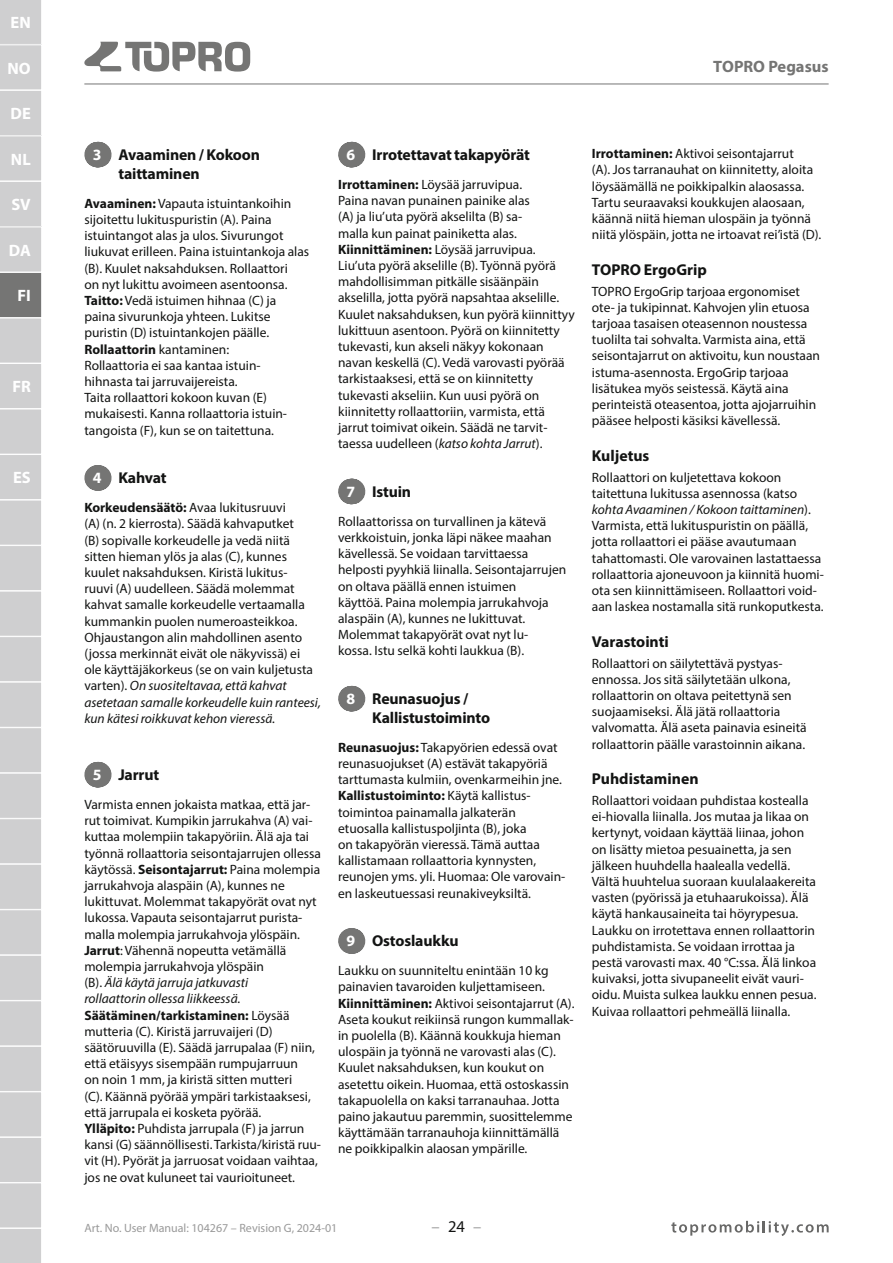
<style>
.page{position:relative;width:893px;height:1263px;background:#fff}
.page>*{position:absolute;margin:0;border:0;box-sizing:border-box;transform-origin:0 0}
.t1{font:700 16.5px "Myriad Pro";color:#fff}
.t2{font:700 16.5px "Myriad Pro";color:#757574}
.t3{font:16.5px "Myriad Pro";color:#999}
.t4{font:700 15.75px/18.9px "Myriad Pro";letter-spacing:-.01em;color:#131413}
.t5{font:13.5px/16.2px "Myriad Pro";color:#131413}
.t6{font:12px "Myriad Pro";color:#999}
.s1{color:#fff}
.s2{font-weight:700}
.s3{font-style:italic}
.s4{color:#131413}
</style>
<div class="page">
<svg style="left:671px;top:1221px;width:157px;height:15px"></svg>
<svg style="left:97px;top:142px;width:2px;height:25px"></svg>
<svg style="left:97px;top:465px;width:2px;height:26px"></svg>
<svg style="left:97px;top:762px;width:2px;height:25px"></svg>
<svg style="left:351px;top:142px;width:2px;height:25px"></svg>
<svg style="left:351px;top:479px;width:2px;height:25px"></svg>
<svg style="left:351px;top:686px;width:2px;height:25px"></svg>
<svg style="left:351px;top:928px;width:2px;height:26px"></svg>
<hr style="left:84px;top:84px;width:744px;height:1px;background:#757574">
<svg style="left:84px;top:42px;width:166px;height:30px"></svg>
<svg style="left:0;top:0;width:42px;height:1263px;background:#cececf"></svg>
<p class="t1" style="left:10px;top:12px;width:22px">EN</p>
<p class="t1" style="left:8px;top:57px;width:25px">NO</p>
<p class="t1" style="left:10px;top:103px;width:22px">DE</p>
<p class="t1" style="left:11px;top:148px;width:21px">NL</p>
<p class="t1" style="left:11px;top:194px;width:21px">SV</p>
<p class="t1" style="left:9px;top:239px;width:23px">DA</p>
<p class="t1" style="left:18px;top:285px;width:15px">FI</p>
<p class="t1" style="left:13px;top:376px;width:20px">FR</p>
<p class="t1" style="left:13px;top:467px;width:19px">ES</p>
<p class="t2" style="left:713px;top:55px;width:117px">TOPRO Pegasus</p>
<p class="t4" style="left:118px;top:145px;width:143px;text-indent:-26px"><span class="s1">3</span> Avaaminen / Kokoon taittaminen</p>
<p class="t5" style="left:84px;top:195px;width:226px"><span class="s2">Avaaminen:</span> Vapauta istuintankoihin sijoitettu lukituspuristin (A). Paina istuintangot alas ja ulos. Sivurungot liukuvat erilleen. Paina istuintankoja alas (B). Kuulet naksahduksen. Rollaattori<br>on nyt lukittu avoimeen asentoonsa.<br><span class="s2">Taitto:</span> Vedä istuimen hihnaa (C) ja paina sivurunkoja yhteen. Lukitse puristin (D) istuintankojen päälle.<br><span class="s2">Rollaattorin</span> kantaminen:<br>Rollaattoria ei saa kantaa istuin&shy;hihnasta tai jarruvaijereista.<br>Taita rollaattori kokoon kuvan (E) mukaisesti. Kanna rollaattoria istuin&shy;tangoista (F), kun se on taitettuna.</p>
<p class="t4" style="left:93px;top:468px;width:75px"><span class="s1">4</span> Kahvat</p>
<p class="t5" style="left:84px;top:499px;width:238px"><span class="s2">Korkeudensäätö:</span> Avaa lukitusruuvi<br>(A) (n. 2 kierrosta). Säädä kahvaputket<br>(B) sopivalle korkeudelle ja vedä niitä sitten hieman ylös ja alas (C), kunnes kuulet naksahduksen. Kiristä lukitus-<br>ruuvi (A) uudelleen. Säädä molemmat kahvat samalle korkeudelle vertaamalla kummankin puolen numeroasteikkoa.<br>Ohjaustangon alin mahdollinen asento (jossa merkinnät eivät ole näkyvissä) ei ole käyttäjäkorkeus (se on vain kuljetusta varten). <span class="s3">On suositeltavaa, että kahvat asetetaan samalle korkeudelle kuin ranteesi, kun kätesi roikkuvat kehon vieressä.</span></p>
<p class="t4" style="left:93px;top:765px;width:68px"><span class="s1">5</span> Jarrut</p>
<p class="t5" style="left:84px;top:796px;width:238px">Varmista ennen jokaista matkaa, että jar&shy;rut toimivat. Kumpikin jarrukahva (A) vai&shy;kuttaa molempiin takapyöriin. Älä aja tai työnnä rollaattoria seisontajarrujen ollessa käytössä. <span class="s2">Seisontajarrut:</span> Paina molempia jarrukahvoja alaspäin (A), kunnes ne lukittuvat. Molemmat takapyörät ovat nyt lukossa. Vapauta seisontajarrut purista&shy;malla molempia jarrukahvoja ylöspäin.<br><span class="s2">Jarrut</span>: Vähennä nopeutta vetämällä molempia jarrukahvoja ylöspäin<br>(B). <span class="s3">Älä käytä jarruja jatkuvasti<br>rollaattorin ollessa liikkeessä.<br></span><span class="s2">Säätäminen/tarkistaminen:</span> Löysää mutteria (C). Kiristä jarruvaijeri (D) säätöruuvilla (E). Säädä jarrupalaa (F) niin, että etäisyys sisempään rumpujarruun<br>on noin 1 mm, ja kiristä sitten mutteri<br>(C). Käännä pyörää ympäri tarkistaaksesi, että jarrupala ei kosketa pyörää.<br><span class="s2">Ylläpito:</span> Puhdista jarrupala (F) ja jarrun kansi (G) säännöllisesti. Tarkista/kiristä ruu&shy;vit (H). Pyörät ja jarruosat voidaan vaihtaa, jos ne ovat kuluneet tai vaurioituneet.</p>
<p class="t4" style="left:347px;top:145px;width:185px"><span class="s1">6</span> Irrotettavat takapyörät</p>
<p class="t5" style="left:338px;top:176px;width:238px"><span class="s2">Irrottaminen:</span> Löysää jarruvipua.<br>Paina navan punainen painike alas<br>(A) ja liu’uta pyörä akselilta (B) sa-<br>malla kun painat painiketta alas.<br><span class="s2">Kiinnittäminen:</span> Löysää jarruvipua.<br>Liu’uta pyörä akselille (B). Työnnä pyörä mahdollisimman pitkälle sisäänpäin akselilla, jotta pyörä napsahtaa akselille.<br>Kuulet naksahduksen, kun pyörä kiinnittyy lukittuun asentoon. Pyörä on kiinnitetty tukevasti, kun akseli näkyy kokonaan navan keskellä (C). Vedä varovasti pyörää tarkistaaksesi, että se on kiinnitetty tukevasti akseliin. Kun uusi pyörä on kiinnitetty rollaattoriin, varmista, että jarrut toimivat oikein. Säädä ne tarvit&shy;taessa uudelleen (<span class="s3">katso kohta Jarrut</span>).</p>
<p class="t4" style="left:347px;top:481px;width:66px"><span class="s1">7</span> Istuin</p>
<p class="t5" style="left:338px;top:513px;width:230px">Rollaattorissa on turvallinen ja kätevä verkkoistuin, jonka läpi näkee maahan kävellessä. Se voidaan tarvittaessa helposti pyyhkiä liinalla. Seisontajarrujen on oltava päällä ennen istuimen<br>käyttöä. Paina molempia jarrukahvoja alaspäin (A), kunnes ne lukittuvat.<br>Molemmat takapyörät ovat nyt lu-<br>kossa. Istu selkä kohti laukkua (B).</p>
<p class="t4" style="left:372px;top:689px;width:119px;text-indent:-26px"><span class="s1">8</span> Reunasuojus /<br>Kallistustoiminto</p>
<p class="t5" style="left:338px;top:739px;width:229px"><span class="s2">Reunasuojus:</span> Takapyörien edessä ovat reunasuojukset (A) estävät takapyöriä tarttumasta kulmiin, ovenkarmeihin jne.<br><span class="s2">Kallistustoiminto:</span> Käytä kallistus&shy;toimintoa painamalla jalkaterän etuosalla kallistuspoljinta (B), joka<br>on takapyörän vieressä. Tämä auttaa kallistamaan rollaattoria kynnysten, reunojen yms. yli. Huomaa: Ole varovain&shy;en laskeutuessasi reunakiveyksiltä.</p>
<p class="t4" style="left:347px;top:931px;width:113px"><span class="s1">9</span> Ostoslaukku</p>
<p class="t5" style="left:338px;top:962px;width:238px">Laukku on suunniteltu enintään 10 kg painavien tavaroiden kuljettamiseen.<br><span class="s2">Kiinnittäminen:</span> Aktivoi seisontajarrut (A).<br>Aseta koukut reikiinsä rungon kummallak&shy;in puolella (B). Käännä koukkuja hieman ulospäin ja työnnä ne varovasti alas (C).<br>Kuulet naksahduksen, kun koukut on asetettu oikein. Huomaa, että ostoskassin takapuolella on kaksi tarranauhaa. Jotta paino jakautuu paremmin, suosittelemme käyttämään tarranauhoja kiinnittämällä ne poikkipalkin alaosan ympärille.</p>
<p class="t6" style="left:84px;top:1221px;width:254px">Art. No. User Manual: 104267 – Revision G, 2024-01</p>
<p class="t3" style="left:431px;top:1217px;width:51px">–<span class="s4">24</span>–</p>
<p class="t5" style="left:592px;top:145px;width:231px"><span class="s2">Irrottaminen:</span> Aktivoi seisontajarrut<br>(A). Jos tarranauhat on kiinnitetty, aloita löysäämällä ne poikkipalkin alaosassa.<br>Tartu seuraavaksi koukkujen alaosaan, käännä niitä hieman ulospäin ja työnnä niitä ylöspäin, jotta ne irtoavat rei’istä (D).</p>
<p class="t4" style="left:592px;top:260px;width:116px">TOPRO ErgoGrip</p>
<p class="t5" style="left:592px;top:283px;width:230px">TOPRO ErgoGrip tarjoaa ergonomiset ote- ja tukipinnat. Kahvojen ylin etuosa tarjoaa tasaisen oteasennon noustessa tuolilta tai sohvalta. Varmista aina, että seisontajarrut on aktivoitu, kun noustaan istuma-asennosta. ErgoGrip tarjoaa lisätukea myös seistessä. Käytä aina perinteistä oteasentoa, jotta ajojarruihin pääsee helposti käsiksi kävellessä.</p>
<p class="t4" style="left:592px;top:446px;width:59px">Kuljetus</p>
<p class="t5" style="left:592px;top:469px;width:233px">Rollaattori on kuljetettava kokoon taitettuna lukitussa asennossa (katso <span class="s3">kohta Avaaminen / Kokoon taittaminen</span>).<br>Varmista, että lukituspuristin on päällä, jotta rollaattori ei pääse avautumaan tahattomasti. Ole varovainen lastattaessa rollaattoria ajoneuvoon ja kiinnitä huomi&shy;ota sen kiinnittämiseen. Rollaattori void&shy;aan laskea nostamalla sitä runkoputkesta.</p>
<p class="t4" style="left:592px;top:632px;width:78px">Varastointi</p>
<p class="t5" style="left:592px;top:655px;width:216px">Rollaattori on säilytettävä pystyas&shy;ennossa. Jos sitä säilytetään ulkona, rollaattorin on oltava peitettynä sen suojaamiseksi. Älä jätä rollaattoria valvomatta. Älä aseta painavia esineitä rollaattorin päälle varastoinnin aikana.</p>
<p class="t4" style="left:592px;top:769px;width:108px">Puhdistaminen</p>
<p class="t5" style="left:592px;top:792px;width:226px">Rollaattori voidaan puhdistaa kostealla ei-hiovalla liinalla. Jos mutaa ja likaa on kertynyt, voidaan käyttää liinaa, johon on lisätty mietoa pesuainetta, ja sen jälkeen huuhdella haalealla vedellä.<br>Vältä huuhtelua suoraan kuulalaakereita vasten (pyörissä ja etuhaarukoissa). Älä käytä hankausaineita tai höyrypesua.<br>Laukku on irrotettava ennen rollaattorin puhdistamista. Se voidaan irrottaa ja pestä varovasti max. 40 °C:ssa. Älä linkoa kuivaksi, jotta sivupaneelit eivät vauri&shy;oidu. Muista sulkea laukku ennen pesua.<br>Kuivaa rollaattori pehmeällä liinalla.</p>
</div>
